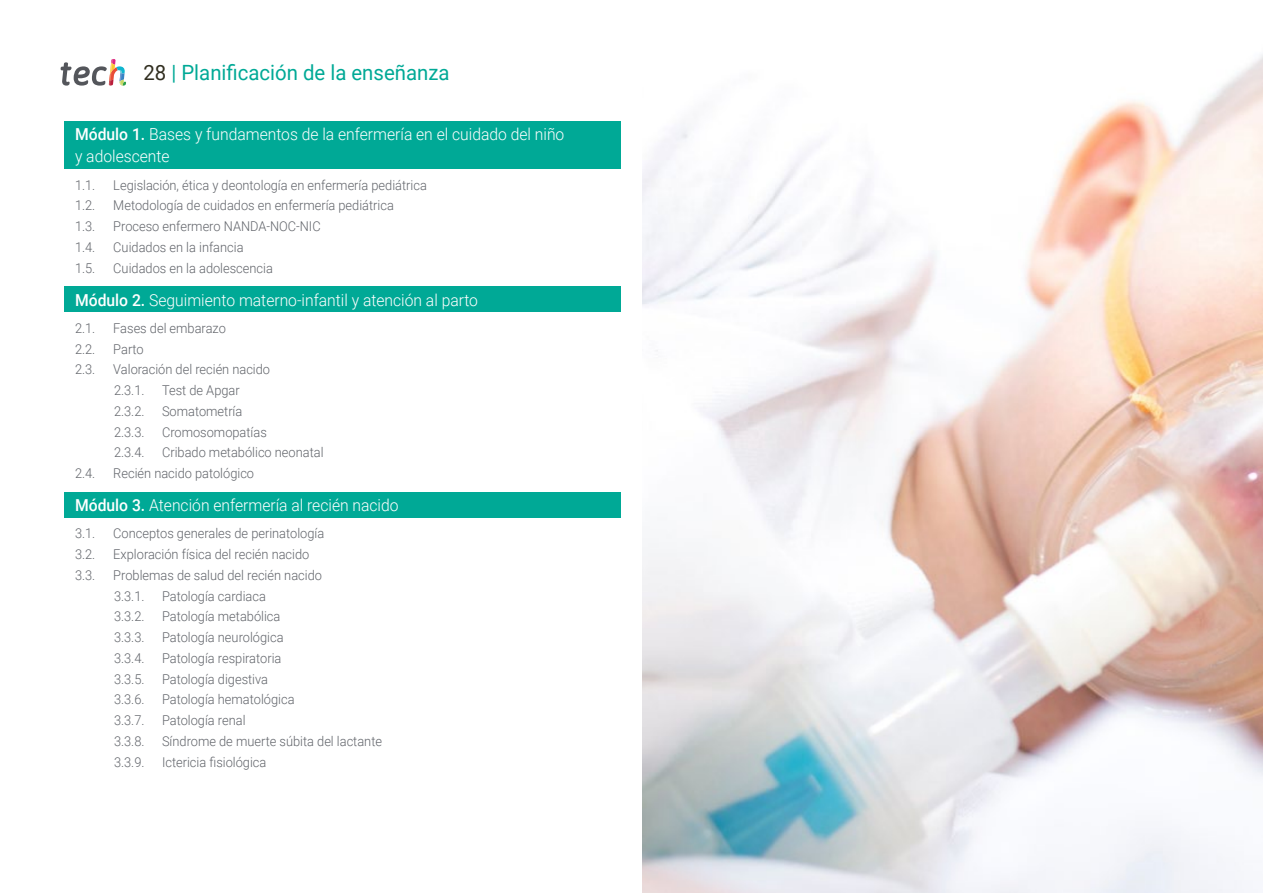
<style>
.page{position:relative;width:1263px;height:893px;background:#fff}
.page>*{position:absolute;margin:0;border:0;box-sizing:border-box;transform-origin:0 0}
.t1{font:21px "Roboto";color:#00a996}
.t2{font:300 16.5px/22.5px "Roboto";color:#fff;scale:.95 1}
.t3{font:300 13.5px/20.7px "Roboto";color:#61646a;scale:.95 1}
.s1{color:#312e20}
.s2{font-weight:500}
</style>
<div class="page">
<svg style="left:61px;top:59px;width:65px;height:27px"></svg>
<div style="left:64px;top:121px;width:557px;height:48px;background:#00a996"></div>
<div style="left:64px;top:287px;width:557px;height:25px;background:#00a996"></div>
<div style="left:64px;top:492px;width:557px;height:25px;background:#00a996"></div>
<img style="left:642px;top:54px;width:621px;height:839px">
<h1 class="t1" style="left:144px;top:57px;width:308px"><span class="s1">28</span> | Planificación de la enseñanza</h1>
<p class="t2" style="left:75px;top:122px;width:517px"><span class="s2">Módulo 1.</span> Bases y fundamentos de la enfermería en el cuidado del niño y adolescente</p>
<p class="t3" style="left:75px;top:174px;width:23px">1.1.</p>
<p class="t3" style="left:113px;top:174px;width:332px">Legislación, ética y deontología en enfermería pediátrica</p>
<p class="t3" style="left:75px;top:195px;width:23px">1.2.</p>
<p class="t3" style="left:113px;top:195px;width:297px">Metodología de cuidados en enfermería pediátrica</p>
<p class="t3" style="left:75px;top:215px;width:23px">1.3.</p>
<p class="t3" style="left:113px;top:215px;width:220px">Proceso enfermero NANDA-NOC-NIC</p>
<p class="t3" style="left:75px;top:236px;width:23px">1.4.</p>
<p class="t3" style="left:113px;top:236px;width:139px">Cuidados en la infancia</p>
<p class="t3" style="left:75px;top:257px;width:23px">1.5.</p>
<p class="t3" style="left:113px;top:257px;width:170px">Cuidados en la adolescencia</p>
<p class="t2" style="left:75px;top:288px;width:426px"><span class="s2">Módulo 2.</span> Seguimiento materno-infantil y atención al parto</p>
<p class="t3" style="left:75px;top:317px;width:23px">2.1.</p>
<p class="t3" style="left:113px;top:317px;width:120px">Fases del embarazo</p>
<p class="t3" style="left:75px;top:338px;width:23px">2.2.</p>
<p class="t3" style="left:113px;top:338px;width:34px">Parto</p>
<p class="t3" style="left:75px;top:359px;width:23px">2.3.</p>
<p class="t3" style="left:113px;top:359px;width:167px">Valoración del recién nacido<br>2.3.1.</p>
<p class="t3" style="left:162px;top:379px;width:83px">Test de Apgar</p>
<p class="t3" style="left:114px;top:400px;width:34px">2.3.2.</p>
<p class="t3" style="left:162px;top:400px;width:86px">Somatometría</p>
<p class="t3" style="left:114px;top:421px;width:34px">2.3.3.</p>
<p class="t3" style="left:162px;top:421px;width:112px">Cromosomopatías</p>
<p class="t3" style="left:114px;top:442px;width:34px">2.3.4.</p>
<p class="t3" style="left:162px;top:442px;width:171px">Cribado metabólico neonatal</p>
<p class="t3" style="left:75px;top:462px;width:23px">2.4.</p>
<p class="t3" style="left:113px;top:462px;width:150px">Recién nacido patológico</p>
<p class="t2" style="left:75px;top:493px;width:342px"><span class="s2">Módulo 3.</span> Atención enfermería al recién nacido</p>
<p class="t3" style="left:75px;top:523px;width:23px">3.1.</p>
<p class="t3" style="left:113px;top:523px;width:224px">Conceptos generales de perinatología</p>
<p class="t3" style="left:75px;top:543px;width:23px">3.2.</p>
<p class="t3" style="left:113px;top:543px;width:208px">Exploración física del recién nacido</p>
<p class="t3" style="left:75px;top:564px;width:23px">3.3.</p>
<p class="t3" style="left:113px;top:564px;width:221px">Problemas de salud del recién nacido<br>3.3.1.</p>
<p class="t3" style="left:162px;top:585px;width:111px">Patología cardiaca</p>
<p class="t3" style="left:114px;top:606px;width:34px">3.3.2.</p>
<p class="t3" style="left:162px;top:606px;width:126px">Patología metabólica</p>
<p class="t3" style="left:114px;top:626px;width:34px">3.3.3.</p>
<p class="t3" style="left:162px;top:626px;width:129px">Patología neurológica</p>
<p class="t3" style="left:114px;top:647px;width:34px">3.3.4.</p>
<p class="t3" style="left:162px;top:647px;width:127px">Patología respiratoria</p>
<p class="t3" style="left:114px;top:668px;width:34px">3.3.5.</p>
<p class="t3" style="left:162px;top:668px;width:113px">Patología digestiva</p>
<p class="t3" style="left:114px;top:689px;width:34px">3.3.6.</p>
<p class="t3" style="left:162px;top:689px;width:141px">Patología hematológica</p>
<p class="t3" style="left:114px;top:709px;width:34px">3.3.7.</p>
<p class="t3" style="left:162px;top:709px;width:89px">Patología renal</p>
<p class="t3" style="left:114px;top:730px;width:34px">3.3.8.</p>
<p class="t3" style="left:162px;top:730px;width:233px">Síndrome de muerte súbita del lactante</p>
<p class="t3" style="left:114px;top:751px;width:34px">3.3.9.</p>
<p class="t3" style="left:162px;top:751px;width:111px">Ictericia fisiológica</p>
</div>
